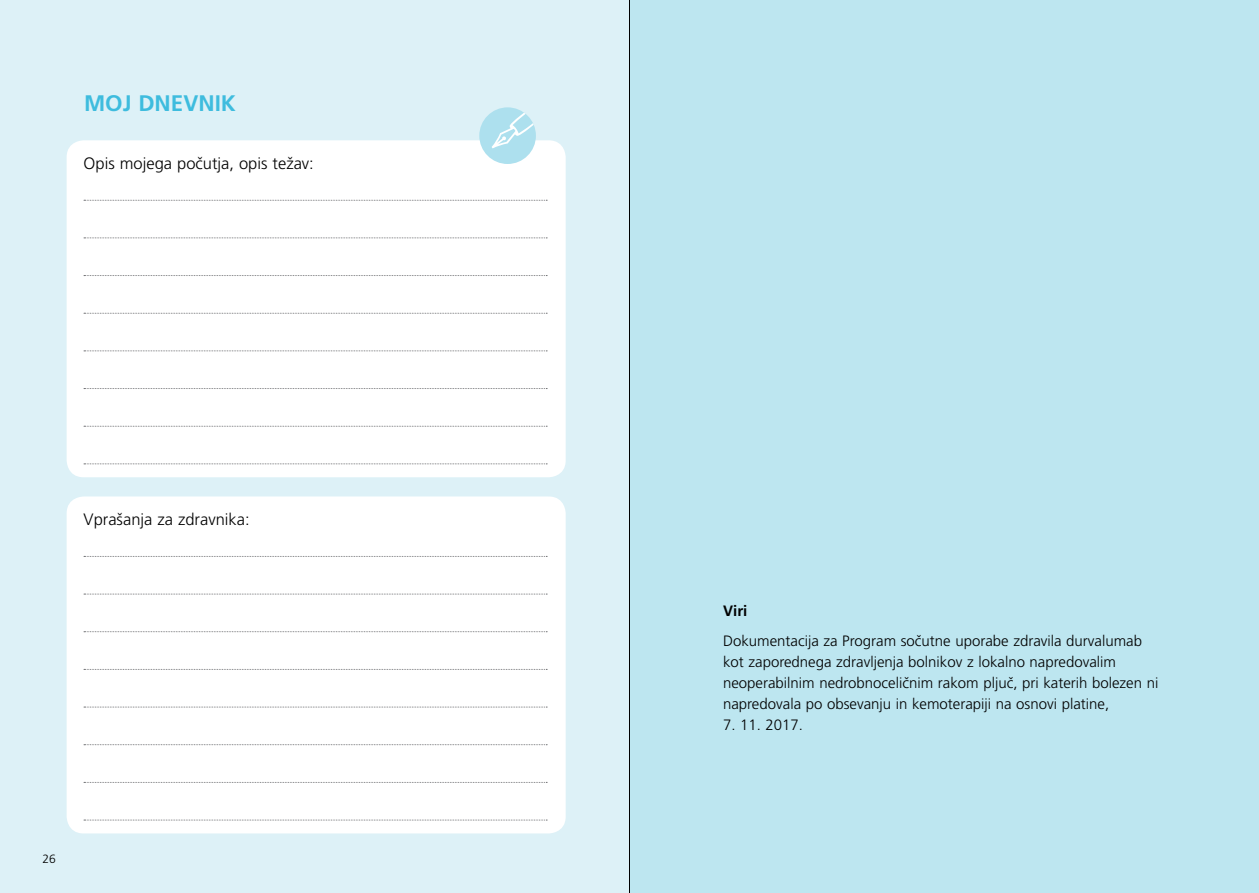
<style>
.page{position:relative;width:1259px;height:893px;background:#fff}
.page>*{position:absolute;margin:0;border:0;box-sizing:border-box;transform-origin:0 0}
.t1{font:700 22.5px "Frutiger CE";color:#3ebcde}
.t2{font:300 16.5px "Frutiger CE";color:#000}
.t3{font:300 15px/21px "Frutiger CE";color:#000}
.t4{font:700 15px "Frutiger CE";color:#000}
.t5{font:300 12px "Frutiger CE";color:#000}
</style>
<div class="page">
<div style="left:0;top:0;width:629px;height:893px;background:#ddf1f7"></div>
<div style="left:630px;top:0;width:629px;height:893px;background:#bde6f0"></div>
<div style="left:67px;top:140px;width:499px;height:337px;background:#fff;border-radius:17px"></div>
<div style="left:67px;top:496px;width:499px;height:337px;background:#fff;border-radius:17px"></div>
<svg style="left:84px;top:200px;width:463px;height:1px"></svg>
<svg style="left:84px;top:238px;width:463px;height:1px"></svg>
<svg style="left:84px;top:275px;width:463px;height:1px"></svg>
<svg style="left:84px;top:313px;width:463px;height:1px"></svg>
<svg style="left:84px;top:350px;width:463px;height:1px"></svg>
<svg style="left:84px;top:388px;width:463px;height:1px"></svg>
<svg style="left:84px;top:426px;width:463px;height:1px"></svg>
<svg style="left:84px;top:463px;width:463px;height:1px"></svg>
<svg style="left:84px;top:556px;width:463px;height:1px"></svg>
<svg style="left:84px;top:594px;width:463px;height:1px"></svg>
<svg style="left:84px;top:631px;width:463px;height:1px"></svg>
<svg style="left:84px;top:669px;width:463px;height:1px"></svg>
<svg style="left:84px;top:707px;width:463px;height:1px"></svg>
<svg style="left:84px;top:744px;width:463px;height:1px"></svg>
<svg style="left:84px;top:782px;width:463px;height:1px"></svg>
<svg style="left:84px;top:820px;width:463px;height:1px"></svg>
<div style="left:479px;top:107px;width:57px;height:57px;background:#ade0ee;border-radius:50%"></div>
<svg style="left:491px;top:107px;width:45px;height:41px"></svg>
<hr style="left:629px;top:0;width:1px;height:893px;background:#000">
<h1 class="t1" style="left:84px;top:89px;width:153px">MOJ DNEVNIK</h1>
<p class="t2" style="left:84px;top:154px;width:232px">Opis mojega počutja, opis težav:</p>
<p class="t2" style="left:84px;top:510px;width:167px">Vprašanja za zdravnika:</p>
<p class="t5" style="left:43px;top:851px;width:15px">26</p>
<p class="t4" style="left:723px;top:602px;width:26px">Viri</p>
<p class="t3" style="left:723px;top:630px;width:437px">Dokumentacija za Program sočutne uporabe zdravila durvalumab kot zaporednega zdravljenja bolnikov z lokalno napredovalim neoperabilnim nedrobnoceličnim rakom pljuč, pri katerih bolezen ni napredovala po obsevanju in kemoterapiji na osnovi platine,</p>
<p class="t3" style="left:723px;top:714px;width:82px">7. 11. 2017.</p>
</div>
